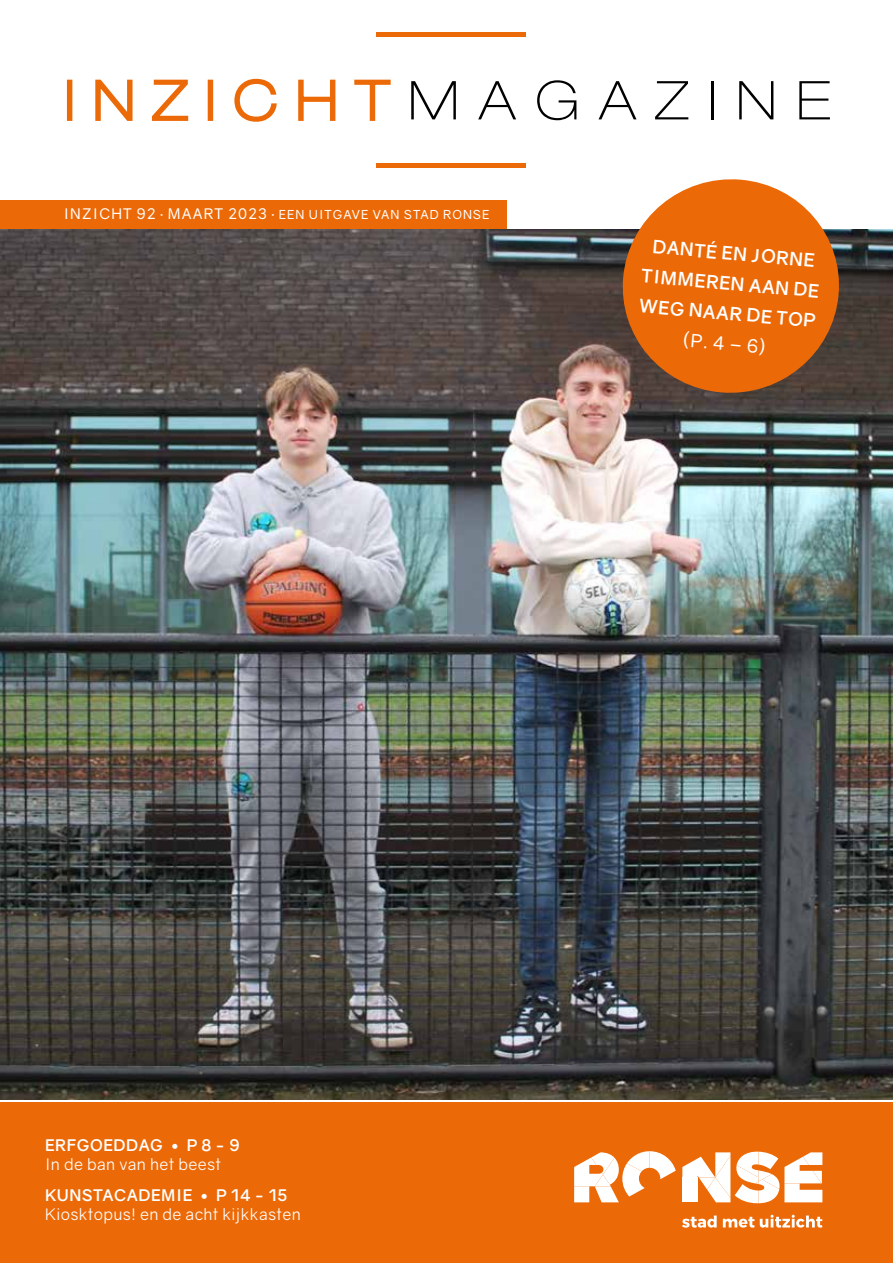
<style>
.page{position:relative;width:893px;height:1263px;background:#fff}
.page>*{position:absolute;margin:0;border:0;box-sizing:border-box;transform-origin:0 0}
.t1{font:76.5px "Lowvetica";letter-spacing:.255em;color:#000}
.t2{font:700 18.3px/30px "Gravity";color:#fff;text-align:center}
.t3{font:18.3px "Gravity";color:#fff}
.t4{font:16.05px "Gravity";letter-spacing:.02em;color:#fff}
.t5{font:700 16.05px "Gravity";letter-spacing:.03em;color:#fff}
.t6{font:12.45px "Gravity";letter-spacing:.08em;color:#fff}
.s1{color:#ec6907}
.s2{font-size:14.7px}
</style>
<div class="page">
<div style="left:0;top:200px;width:506px;height:30px;background:#ec6907"></div>
<hr style="left:376px;top:33px;width:149px;height:4px;background:#ec6907">
<hr style="left:376px;top:163px;width:149px;height:4px;background:#ec6907">
<img style="left:0;top:230px;width:893px;height:870px">
<div style="left:0;top:1102px;width:893px;height:161px;background:#ec6907"></div>
<svg style="left:682px;top:1215px;width:35px;height:13px"></svg>
<svg style="left:723px;top:1215px;width:99px;height:13px"></svg>
<svg style="left:682px;top:1151px;width:140px;height:52px"></svg>
<svg style="left:574px;top:1151px;width:102px;height:51px"></svg>
<svg style="left:618px;top:179px;width:226px;height:218px;background:#d47129"></svg>
<h1 class="t1" style="left:65px;top:69px;width:767px"><span class="s1">INZICHT</span>MAGAZINE</h1>
<p class="t6" style="left:64px;top:207px;width:427px"><span class="s2">INZICHT 92</span> <sup>•</sup> <span class="s2">MAART 2023</span> <sup>•</sup> EEN UITGAVE VAN STAD RONSE</p>
<p class="t2" style="left:645px;top:231px;width:180px;rotate:5deg">DANTÉ EN JORNE<br>TIMMEREN AAN DE<br>WEG NAAR DE TOP</p>
<p class="t3" style="left:683px;top:328px;width:86px;rotate:5deg">(P. 4 – 6)</p>
<p class="t5" style="left:45px;top:1135px;width:196px">ERFGOEDDAG • P 8 - 9</p>
<p class="t4" style="left:45px;top:1155px;width:177px">In de ban van het beest</p>
<p class="t5" style="left:45px;top:1185px;width:244px">KUNSTACADEMIE • P 14 - 15</p>
<p class="t4" style="left:45px;top:1204px;width:257px">Kiosktopus! en de acht kijkkasten</p>
</div>
